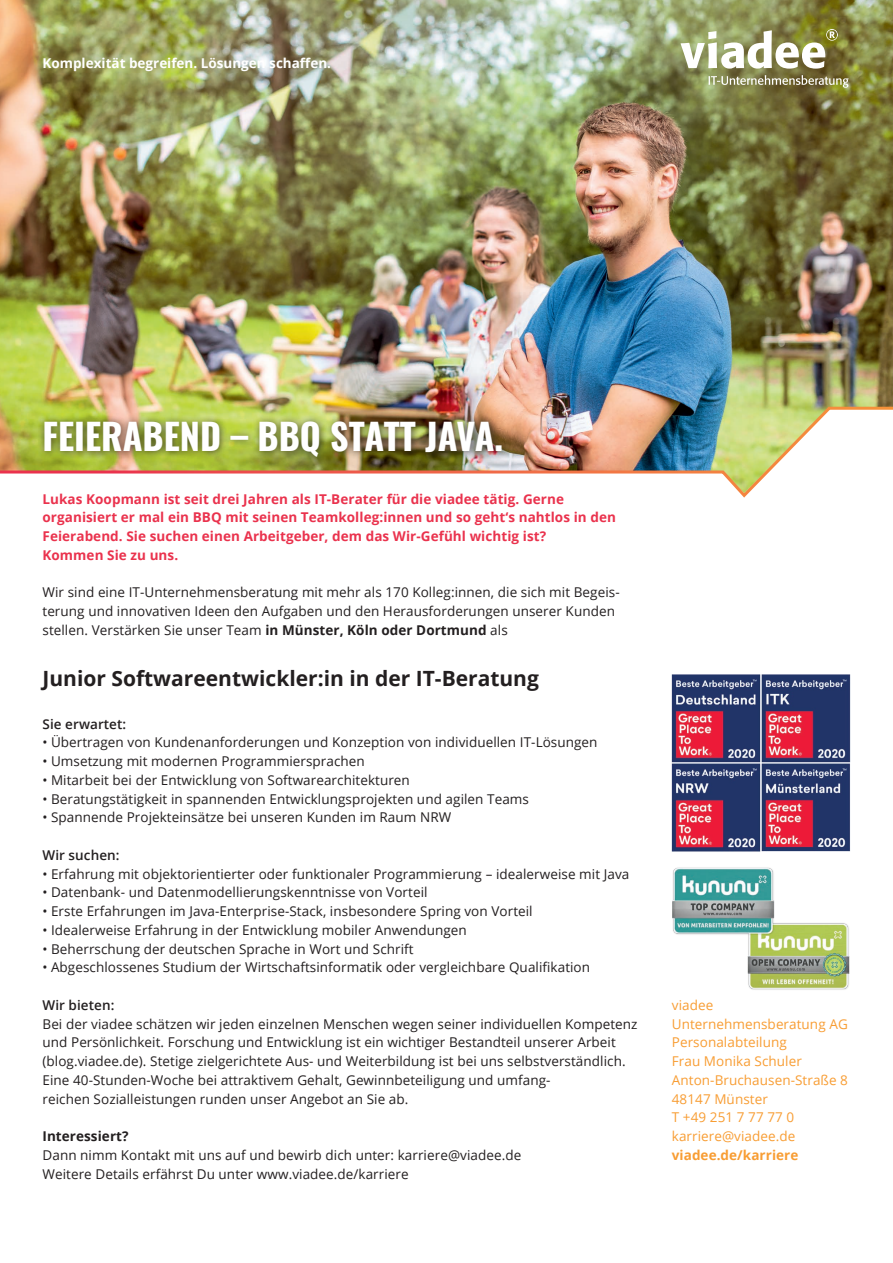
<style>
.page{position:relative;width:893px;height:1263px;background:#fff}
.page>*{position:absolute;margin:0;border:0;box-sizing:border-box;transform-origin:0 0}
.t1{font:700 36px "Oswald";color:#fff}
.t2{font:700 21px "Open Sans";color:#231f20}
.t3{font:13.5px/18.8px "Open Sans";letter-spacing:.005em;color:#231f20}
.t4{font:700 13.5px/18.8px "Open Sans";letter-spacing:.005em;color:#ea324d}
.t5{font:13.5px/18.8px "Open Sans";letter-spacing:.005em;color:#f89d33}
.t6{font:700 13.5px "Open Sans";color:#fff}
.t7{font:600 13.5px "Open Sans";letter-spacing:.005em;color:#231f20}
.t8{font:700 13.5px "Open Sans";letter-spacing:.005em;color:#f89d33}
.t9{font:700 13.5px "Open Sans";letter-spacing:.005em;color:#231f20}
.s1{font-weight:700}
</style>
<div class="page">
<img style="left:0;top:0;width:893px;height:405px">
<img style="left:0;top:405px;width:893px;height:93px">
<svg style="left:708px;top:75px;width:140px;height:13px;background:#959167"></svg>
<svg style="left:681px;top:29px;width:157px;height:40px"></svg>
<img style="left:672px;top:674px;width:178px;height:316px">
<div style="left:37px;top:415px;width:473px;height:50px;background:#231f20;opacity:.75"></div>
<p class="t6" style="left:43px;top:54px;width:290px">Komplexität begreifen. Lösungen schaffen.</p>
<h1 class="t1" style="left:43px;top:418px;width:462px">FEIERABEND – BBQ STATT JAVA.</h1>
<p class="t4" style="left:43px;top:489px;width:575px">Lukas Koopmann ist seit drei Jahren als IT-Berater für die viadee tätig. Gerne organisiert er mal ein BBQ mit seinen Teamkolleg:innen und so geht‘s nahtlos in den Feierabend. Sie suchen einen Arbeitgeber, dem das Wir-Gefühl wichtig ist?<br>Kommen Sie zu uns.</p>
<p class="t3" style="left:43px;top:583px;width:579px">Wir sind eine IT-Unternehmensberatung mit mehr als 170 Kolleg:innen, die sich mit Begeis&shy;terung und innovativen Ideen den Aufgaben und den Herausforderungen unserer Kunden stellen. Verstärken Sie unser Team <span class="s1">in Münster, Köln oder Dortmund</span> als</p>
<h2 class="t2" style="left:43px;top:664px;width:498px">Junior Softwareentwickler:in in der IT-Beratung</h2>
<p class="t7" style="left:43px;top:714px;width:85px">Sie erwartet:</p>
<p class="t3" style="left:43px;top:733px;width:557px">• Übertragen von Kundenanforderungen und Konzeption von individuellen IT-Lösungen</p>
<p class="t3" style="left:43px;top:751px;width:324px">• Umsetzung mit modernen Programmiersprachen</p>
<p class="t3" style="left:43px;top:770px;width:369px">• Mitarbeit bei der Entwicklung von Softwarearchitekturen</p>
<p class="t3" style="left:43px;top:789px;width:488px">• Beratungstätigkeit in spannenden Entwicklungsprojekten und agilen Teams</p>
<p class="t3" style="left:43px;top:808px;width:410px">• Spannende Projekteinsätze bei unseren Kunden im Raum NRW</p>
<p class="t7" style="left:43px;top:846px;width:79px">Wir suchen:</p>
<p class="t3" style="left:43px;top:864px;width:588px">• Erfahrung mit objektorientierter oder funktionaler Programmierung – idealerweise mit Java</p>
<p class="t3" style="left:43px;top:883px;width:387px">• Datenbank- und Datenmodellierungskenntnisse von Vorteil</p>
<p class="t3" style="left:43px;top:901px;width:492px">• Erste Erfahrungen im Java-Enterprise-Stack, insbesondere Spring von Vorteil</p>
<p class="t3" style="left:43px;top:920px;width:426px">• Idealerweise Erfahrung in der Entwicklung mobiler Anwendungen</p>
<p class="t3" style="left:43px;top:939px;width:373px">• Beherrschung der deutschen Sprache in Wort und Schrift</p>
<p class="t3" style="left:43px;top:958px;width:549px">• Abgeschlossenes Studium der Wirtschaftsinformatik oder vergleichbare Qualifikation</p>
<p class="t7" style="left:43px;top:996px;width:73px">Wir bieten:</p>
<p class="t3" style="left:43px;top:1014px;width:597px">Bei der viadee schätzen wir jeden einzelnen Menschen wegen seiner individuellen Kompetenz und Persönlichkeit. Forschung und Entwicklung ist ein wichtiger Bestandteil unserer Arbeit (blog.viadee.de). Stetige zielgerichtete Aus- und Weiterbildung ist bei uns selbstverständlich.<br>Eine 40-Stunden-Woche bei attraktivem Gehalt, Gewinnbeteiligung und umfang-<br>reichen Sozialleistungen runden unser Angebot an Sie ab.</p>
<p class="t9" style="left:43px;top:1127px;width:88px">Interessiert?</p>
<p class="t3" style="left:43px;top:1145px;width:480px">Dann nimm Kontakt mit uns auf und bewirb dich unter: karriere@viadee.de<br>Weitere Details erfährst Du unter www.viadee.de/karriere</p>
<p class="t5" style="left:672px;top:995px;width:178px">viadee<br>Unternehmensberatung AG<br>Personalabteilung<br>Frau Monika Schuler<br>Anton-Bruchausen-Straße 8<br>48147 Münster<br>T +49 251 7 77 77 0 karriere@viadee.de</p>
<p class="t8" style="left:672px;top:1145px;width:128px">viadee.de/karriere</p>
</div>
